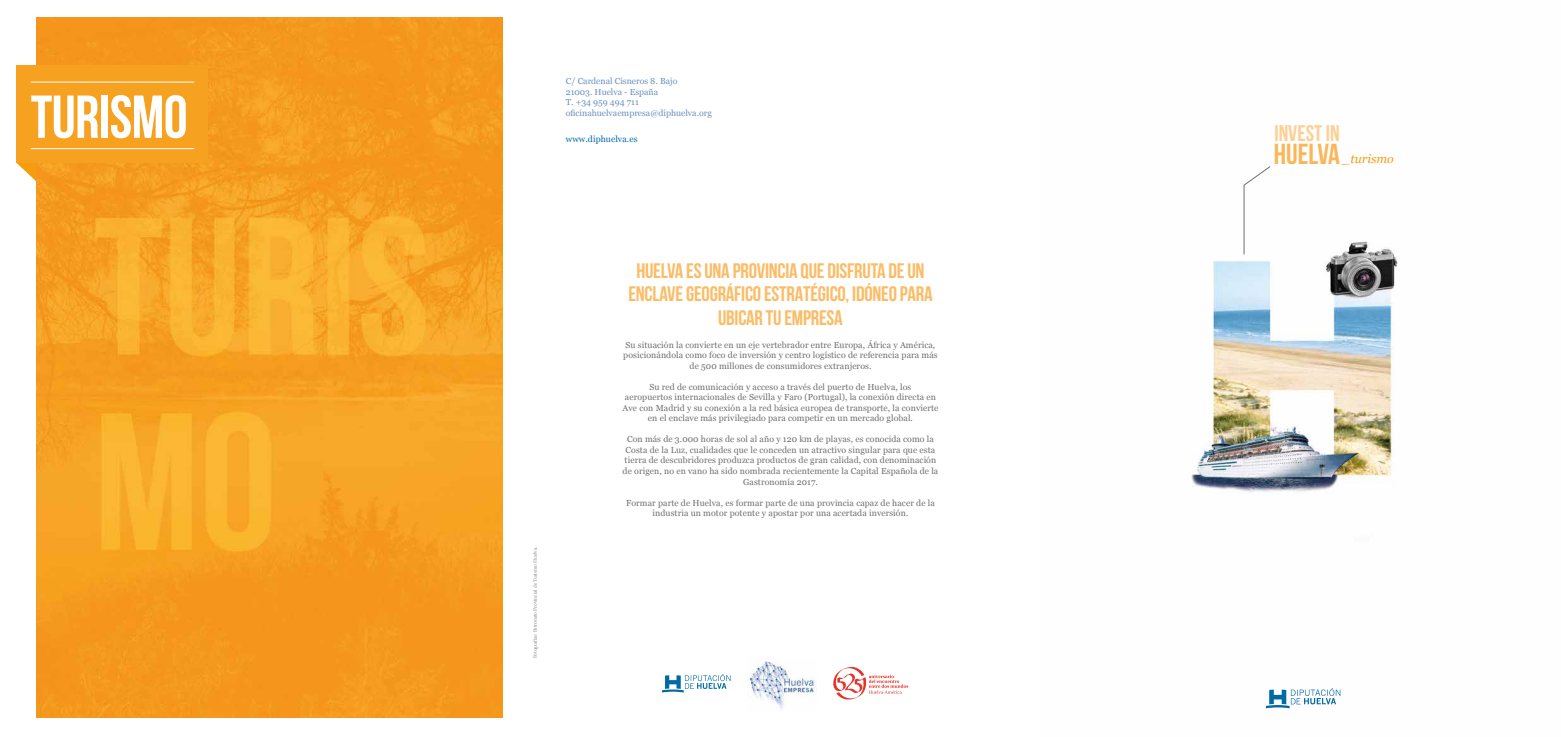
<style>
.page{position:relative;width:1561px;height:737px;background:#fff}
.page>*{position:absolute;margin:0;border:0;box-sizing:border-box;transform-origin:0 0}
.t1{font:700 60.38px "Bebas Neue";letter-spacing:-.01em;color:#fff}
.t2{font:700 28.96px "Bebas Neue";color:#f9b759}
.t3{font:700 22.57px "Bebas Neue";color:#fcd094}
.t4{font:700 21px/23.6px "Bebas Neue";letter-spacing:-.01em;color:#fabc65;text-align:center}
.t5{font:italic 12.25px "Georgia";color:#f59d0f}
.t6{font:8.75px/10.5px "Georgia";letter-spacing:.01em;color:#706f6f;text-align:center}
.t7{font:8.75px/10.5px "Georgia";color:#6a90be}
.t8{font:8.75px "Georgia";letter-spacing:.01em;color:#006aa4}
.t9{font:5.25px "Minion Pro";letter-spacing:-.005em;color:#878787}
</style>
<div class="page">
<img style="left:37px;top:18px;width:465px;height:699px">
<img style="left:1191px;top:166px;width:207px;height:543px">
<svg style="left:1265px;top:688px;width:75px;height:20px"></svg>
<svg style="left:1243px;top:166px;width:27px;height:89px"></svg>
<svg style="left:662px;top:674px;width:68px;height:18px"></svg>
<svg style="left:833px;top:667px;width:75px;height:33px"></svg>
<img style="left:747px;top:659px;width:69px;height:51px">
<svg style="left:16px;top:162px;width:20px;height:19px"></svg>
<div style="left:16px;top:65px;width:191px;height:97px;background:#f6a120"></div>
<hr style="left:31px;top:82px;width:163px;height:1px;background:#fff">
<hr style="left:31px;top:148px;width:163px;height:1px;background:#fff">
<h1 class="t1" style="left:31px;top:84px;width:158px">TURISMO</h1>
<p class="t7" style="left:566px;top:76px;width:147px">C/ Cardenal Cisneros 8. Bajo<br>21003. Huelva - España<br>T. +34 959 494 711 oficinahuelvaempresa@diphuelva.org</p>
<p class="t8" style="left:566px;top:133px;width:73px">www.diphuelva.es</p>
<p class="t9" style="left:531px;top:658px;width:113px;rotate:-90deg">Fotografías: Patronato Provincial de Turismo Huelva.</p>
<h3 class="t4" style="left:628px;top:258px;width:306px">HUELVA ES UNA PROVINCIA QUE DISFRUTA DE UN<br>ENCLAVE GEOGRÁFICO ESTRATÉGICO, IDÓNEO PARA<br>UBICAR TU EMPRESA</h3>
<p class="t6" style="left:623px;top:339px;width:316px">Su situación la convierte en un eje vertebrador entre Europa, África y América, posicionándola como foco de inversión y centro logístico de referencia para más de 500 millones de consumidores extranjeros.</p>
<p class="t6" style="left:622px;top:381px;width:317px">Su red de comunicación y acceso a través del puerto de Huelva, los<br>aeropuertos internacionales de Sevilla y Faro (Portugal), la conexión directa en Ave con Madrid y su conexión a la red básica europea de transporte, la convierte en el enclave más privilegiado para competir en un mercado global.</p>
<p class="t6" style="left:622px;top:434px;width:317px">Con más de 3.000 horas de sol al año y 120 km de playas, es conocida como la Costa de la Luz, cualidades que le conceden un atractivo singular para que esta tierra de descubridores produzca productos de gran calidad, con denominación de origen, no en vano ha sido nombrada recientemente la Capital Española de la Gastronomía 2017.</p>
<p class="t6" style="left:626px;top:497px;width:310px">Formar parte de Huelva, es formar parte de una provincia capaz de hacer de la industria un motor potente y apostar por una acertada inversión.</p>
<h3 class="t3" style="left:1274px;top:120px;width:67px">INVEST IN</h3>
<h2 class="t2" style="left:1273px;top:138px;width:68px">HUELVA</h2>
<h3 class="t5" style="left:1342px;top:150px;width:53px">_turismo</h3>
</div>
